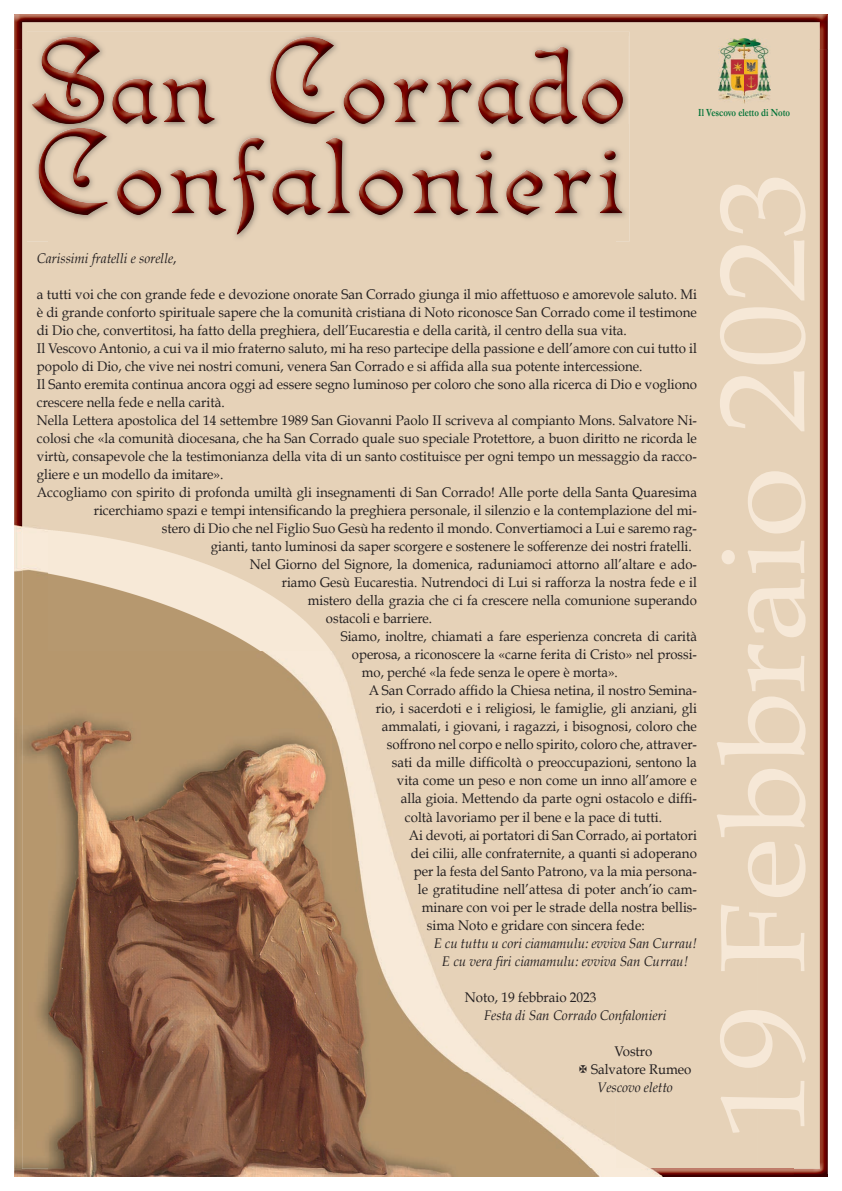
<style>
.page{position:relative;width:842px;height:1191px;background:#fff}
.page>*{position:absolute;margin:0;border:0;box-sizing:border-box;transform-origin:0 0}
.t1{font:120px "Book Antiqua";color:#f6e8d7;scale:1.09 1}
.t2{font:14px/18px "Book Antiqua";color:#231f20;scale:.95 1}
.t3{font:14px "Book Antiqua";color:#231f20;scale:.94 1}
.t4{font:italic 14px/18px "Book Antiqua";color:#231f20;text-align:center;scale:.95 1}
.t5{font:700 11px "Garamond";color:#007236;scale:.8 1}
.s1{font-style:normal}
</style>
<div class="page">
<img style="left:49px;top:241px;width:567px;height:927px">
<img style="left:15px;top:14px;width:813px;height:36px">
<img style="left:14px;top:1174px;width:814px;height:2px">
<img style="left:14px;top:14px;width:1px;height:1160px">
<img style="left:14px;top:49px;width:35px;height:1125px">
<img style="left:792px;top:49px;width:36px;height:1125px">
<img style="left:49px;top:1168px;width:744px;height:6px">
<img style="left:718px;top:39px;width:52px;height:64px">
<div style="left:27px;top:32px;width:603px;height:34px;background:#e6d2b8"></div>
<div style="left:27px;top:66px;width:35px;height:175px;background:#e6d2b8"></div>
<img style="left:595px;top:66px;width:35px;height:175px">
<img style="left:31px;top:37px;width:597px;height:3px">
<img style="left:31px;top:40px;width:597px;height:84px">
<img style="left:38px;top:128px;width:584px;height:106px">
<svg style="left:580px;top:1064px;width:7px;height:8px"></svg>
<p class="t5" style="left:698px;top:106px;width:116px">Il Vescovo eletto di Noto</p>
<p class="t4" style="left:37px;top:250px;width:149px">Carissimi fratelli e sorelle<span class="s1">,</span></p>
<p class="t2" style="left:37px;top:285px;width:696px">a tutti voi che con grande fede e devozione onorate San Corrado giunga il mio affettuoso e amorevole saluto. Mi</p>
<p class="t2" style="left:37px;top:303px;width:696px">è di grande conforto spirituale sapere che la comunità cristiana di Noto riconosce San Corrado come il testimone</p>
<p class="t2" style="left:37px;top:321px;width:622px">di Dio che, convertitosi, ha fatto della preghiera, dell’Eucarestia e della carità, il centro della sua vita.</p>
<p class="t2" style="left:37px;top:339px;width:696px">Il Vescovo Antonio, a cui va il mio fraterno saluto, mi ha reso partecipe della passione e dell’amore con cui tutto il</p>
<p class="t2" style="left:37px;top:357px;width:639px">popolo di Dio, che vive nei nostri comuni, venera San Corrado e si affida alla sua potente intercessione.</p>
<p class="t2" style="left:37px;top:375px;width:696px">Il Santo eremita continua ancora oggi ad essere segno luminoso per coloro che sono alla ricerca di Dio e vogliono</p>
<p class="t2" style="left:37px;top:393px;width:199px">crescere nella fede e nella carità.</p>
<p class="t2" style="left:37px;top:411px;width:696px">Nella Lettera apostolica del 14 settembre 1989 San Giovanni Paolo II scriveva al compianto Mons. Salvatore Ni-</p>
<p class="t2" style="left:37px;top:429px;width:696px">colosi che «la comunità diocesana, che ha San Corrado quale suo speciale Protettore, a buon diritto ne ricorda le</p>
<p class="t2" style="left:37px;top:447px;width:696px">virtù, consapevole che la testimonianza della vita di un santo costituisce per ogni tempo un messaggio da racco-</p>
<p class="t2" style="left:37px;top:465px;width:198px">gliere e un modello da imitare».</p>
<p class="t2" style="left:37px;top:483px;width:696px">Accogliamo con spirito di profonda umiltà gli insegnamenti di San Corrado! Alle porte della Santa Quaresima</p>
<p class="t2" style="left:94px;top:501px;width:636px">ricerchiamo spazi e tempi intensificando la preghiera personale, il silenzio e la contemplazione del mi-</p>
<p class="t2" style="left:162px;top:519px;width:565px">stero di Dio che nel Figlio Suo Gesù ha redento il mondo. Convertiamoci a Lui e saremo rag-</p>
<p class="t2" style="left:211px;top:537px;width:508px">gianti, tanto luminosi da saper scorgere e sostenere le sofferenze dei nostri fratelli.</p>
<p class="t3" style="left:250px;top:556px;width:477px">Nel Giorno del Signore, la domenica, raduniamoci attorno all’altare e ado-</p>
<p class="t3" style="left:282px;top:574px;width:443px">riamo Gesù Eucarestia. Nutrendoci di Lui si rafforza la nostra fede e il</p>
<p class="t3" style="left:308px;top:592px;width:415px">mistero della grazia che ci fa crescere nella comunione superando</p>
<p class="t3" style="left:326px;top:610px;width:114px">ostacoli e barriere.</p>
<p class="t3" style="left:341px;top:628px;width:380px">Siamo, inoltre, chiamati a fare esperienza concreta di carità</p>
<p class="t3" style="left:352px;top:646px;width:369px">operosa, a riconoscere la «carne ferita di Cristo» nel prossi-</p>
<p class="t3" style="left:362px;top:664px;width:274px">mo, perché «la fede senza le opere è morta».</p>
<p class="t2" style="left:369px;top:681px;width:347px">A San Corrado affido la Chiesa netina, il nostro Semina-</p>
<p class="t2" style="left:376px;top:699px;width:339px">rio, i sacerdoti e i religiosi, le famiglie, gli anziani, gli</p>
<p class="t2" style="left:382px;top:717px;width:333px">ammalati, i giovani, i ragazzi, i bisognosi, coloro che</p>
<p class="t2" style="left:387px;top:735px;width:328px">soffrono nel corpo e nello spirito, coloro che, attraver-</p>
<p class="t2" style="left:392px;top:753px;width:323px">sati da mille difficoltà o preoccupazioni, sentono la</p>
<p class="t2" style="left:397px;top:771px;width:317px">vita come un peso e non come un inno all’amore e</p>
<p class="t2" style="left:401px;top:789px;width:313px">alla gioia. Mettendo da parte ogni ostacolo e diffi-</p>
<p class="t2" style="left:405px;top:807px;width:272px">coltà lavoriamo per il bene e la pace di tutti.</p>
<p class="t2" style="left:409px;top:825px;width:305px">Ai devoti, ai portatori di San Corrado, ai portatori</p>
<p class="t2" style="left:411px;top:843px;width:303px">dei cilii, alle confraternite, a quanti si adoperano</p>
<p class="t2" style="left:414px;top:861px;width:299px">per la festa del Santo Patrono, va la mia persona-</p>
<p class="t2" style="left:418px;top:879px;width:295px">le gratitudine nell’attesa di poter anch’io cam-</p>
<p class="t2" style="left:422px;top:897px;width:291px">minare con voi per le strade della nostra bellis-</p>
<p class="t2" style="left:427px;top:915px;width:231px">sima Noto e gridare con sincera fede:</p>
<p class="t4" style="left:434px;top:934px;width:278px">E cu tuttu u cori ciamamulu: evviva San Currau!<br>E cu vera firi ciamamulu: evviva San Currau!</p>
<p class="t2" style="left:465px;top:987px;width:140px">Noto, 19 febbraio 2023</p>
<p class="t4" style="left:484px;top:1006px;width:194px">Festa di San Corrado Confalonieri</p>
<p class="t2" style="left:591px;top:1041px;width:107px;text-indent:23px">Vostro<br>Salvatore Rumeo</p>
<p class="t4" style="left:597px;top:1078px;width:81px">Vescovo eletto</p>
<h1 class="t1" style="left:689px;top:1137px;width:886px;rotate:-90deg">19 Febbraio 2023</h1>
</div>
